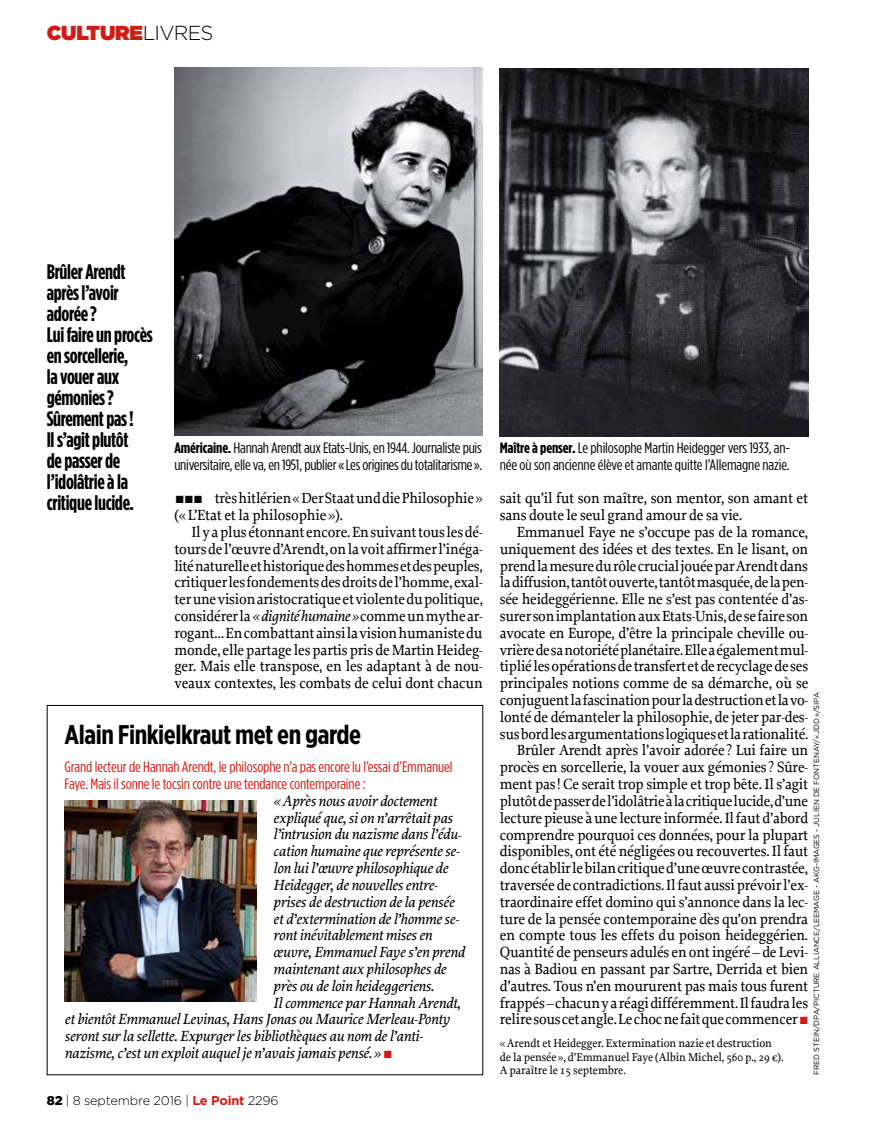
<style>
.page{position:relative;width:872px;height:1127px;background:#fff}
.page>*{position:absolute;margin:0;border:0;box-sizing:border-box;transform-origin:0 0}
.t1{font:700 27px "Gotham X Narrow";letter-spacing:-.015em;color:#000}
.t2{font:700 21px/21px "Gotham Condensed";letter-spacing:-.015em;color:#000}
.t3{font:900 20.25px "Gotham";letter-spacing:-.01em;color:#d21a13}
.t4{font:15.45px/16.8px "Proforma";letter-spacing:-.015em;color:#000;text-align:justify;scale:.95 1}
.t5{font:italic 15.45px "Proforma";letter-spacing:-.01em;color:#000;scale:.95 1}
.t6{font:15.45px/16.8px "Proforma";letter-spacing:-.015em;color:#000;scale:.94 1}
.t7{font:15px/16.8px "Gotham Condensed";letter-spacing:-.015em;color:#000;scale:1.1 1}
.t8{font:15px/16.8px "Gotham Condensed";letter-spacing:-.005em;color:#d21a13;scale:1.1 1}
.t9{font:300 12.75px "Gotham";letter-spacing:-.01em;color:#000}
.t10{font:12px/13.5px "Proforma";letter-spacing:-.01em;color:#000;scale:.95 1}
.t11{font:10.5px "Puce Chiffre";color:#000}
.t12{font:7.5px "Gotham";letter-spacing:-.01em;color:#000}
.s1{font-weight:300;color:#000}
.s2{font-weight:700}
.s3{font-style:italic}
.s4{font-family:"Puce Chiffre";font-size:10.5px;color:#d21a13}
.s5{font-family:"Puce Chiffre";font-style:normal;font-size:10.5px;color:#d21a13}
.s6{font-weight:900}
.s7{font-weight:700;color:#d21a13}
</style>
<div class="page">
<img style="left:500px;top:69px;width:308px;height:367px">
<img style="left:174px;top:68px;width:309px;height:367px">
<img style="left:65px;top:800px;width:191px;height:202px">
<h3 class="t3" style="left:47px;top:19px;width:168px">CULTURE<span class="s1">livres</span></h3>
<h2 class="t2" style="left:47px;top:261px;width:107px">Brûler Arendt après l’avoir adorée ?<br>Lui faire un procès en sorcellerie,<br>la vouer aux gémonies ?<br>Sûrement pas !<br>Il s’agit plutôt<br>de passer de l’idolâtrie à la critique lucide.</h2>
<p class="t7" style="left:174px;top:439px;width:281px"><span class="s2">Américaine.</span> Hannah Arendt aux Etats-Unis, en 1944. Journaliste puis universitaire, elle va, en 1951, publier « Les origines du totalitarisme ».</p>
<p class="t7" style="left:500px;top:439px;width:265px"><span class="s2">Maître à penser.</span> Le philosophe Martin Heidegger vers 1933, an&shy;née où son ancienne élève et amante quitte l’Allemagne nazie.</p>
<p class="t6" style="left:174px;top:490px;width:329px;text-indent:40px">très hitlérien «Der Staat und die Philosophie» («L’Etat et la philosophie»).</p>
<p class="t4" style="left:174px;top:523px;width:326px;text-indent:17px">Il y a plus étonnant encore. En suivant tous les dé&shy;tours de l’œuvre d’Arendt, on la voit affirmer l’inéga&shy;lité naturelle et historique des hommes et des peuples, critiquer les fondements des droits de l’homme, exal&shy;ter une vision aristocratique et violente du politique, considérer la <span class="s3">«dignité humaine»</span> comme un mythe ar&shy;rogant… En combattant ainsi la vision humaniste du monde, elle partage les partis pris de Martin Heideg&shy;ger. Mais elle transpose, en les adaptant à de nou&shy;veaux contextes, les combats de celui dont chacun</p>
<p class="t4" style="left:500px;top:490px;width:326px">sait qu’il fut son maître, son mentor, son amant et sans doute le seul grand amour de sa vie.</p>
<p class="t4" style="left:500px;top:523px;width:326px;text-align:right">Emmanuel Faye ne s’occupe pas de la romance, uniquement des idées et des textes. En le lisant, on prend la mesure du rôle crucial jouée par Arendt dans la diffusion, tantôt ouverte, tantôt masquée, de la pen&shy;sée heideggérienne. Elle ne s’est pas contentée d’as&shy;surer son implantation aux Etats-Unis, de se faire son avocate en Europe, d’être la principale cheville ou&shy;vrière de sa notoriété planétaire. Elle a également mul&shy;tiplié les opérations de transfert et de recyclage de ses principales notions comme de sa démarche, où se conjuguent la fascination pour la destruction et la vo&shy;lonté de démanteler la philosophie, de jeter par-des&shy;sus bord les argumentations logiques et la rationalité.<br>Brûler Arendt après l’avoir adorée? Lui faire un procès en sorcellerie, la vouer aux gémonies? Sûre&shy;ment pas! Ce serait trop simple et trop bête. Il s’agit plutôt de passer de l’idolâtrie à la critique lucide, d’une lecture pieuse à une lecture informée. Il faut d’abord comprendre pourquoi ces données, pour la plupart disponibles, ont été négligées ou recouvertes. Il faut donc établir le bilan critique d’une œuvre contrastée, traversée de contradictions. Il faut aussi prévoir l’ex&shy;traordinaire effet domino qui s’annonce dans la lec&shy;ture de la pensée contemporaine dès qu’on prendra en compte tous les effets du poison heideggérien.<br>Quantité de penseurs adulés en ont ingéré – de Levi&shy;nas à Badiou en passant par Sartre, Derrida et bien d’autres. Tous n’en moururent pas mais tous furent frappés – chacun y a réagi différemment. Il faudra les relire sous cet angle. Le choc ne fait que commencer <span class="s4">§</span></p>
<p class="t10" style="left:500px;top:1036px;width:300px">«Arendt et Heidegger. Extermination nazie et destruction de la pensée», d’Emmanuel Faye (Albin Michel, 560 p., 29 €).<br>A paraître le 15 septembre.</p>
<p class="t11" style="left:174px;top:492px;width:30px">…</p>
<p class="t12" style="left:812px;top:1075px;width:384px;rotate:-90deg">fred stein/DPA/Picture Alliance/leemage - akg-images - julien de fontenay/« JDD »/Sipa</p>
<h1 class="t1" style="left:65px;top:718px;width:298px">Alain Finkielkraut met en garde</h1>
<p class="t8" style="left:65px;top:758px;width:354px">Grand lecteur de Hannah Arendt, le philosophe n’a pas encore lu l’essai d’Emmanuel<br>Faye. Mais il sonne le tocsin contre une tendance contemporaine :</p>
<p class="t5" style="left:273px;top:791px;width:174px">«Après nous avoir doctement</p>
<p class="t5" style="left:273px;top:808px;width:190px">expliqué que, si on n’arrêtait pas</p>
<p class="t5" style="left:273px;top:825px;width:199px">l’intrusion du nazisme dans l’édu-</p>
<p class="t5" style="left:273px;top:841px;width:198px">cation humaine que représente se-</p>
<p class="t5" style="left:273px;top:858px;width:185px">lon lui l’œuvre philosophique de</p>
<p class="t5" style="left:273px;top:875px;width:175px">Heidegger, de nouvelles entre-</p>
<p class="t5" style="left:273px;top:892px;width:192px">prises de destruction de la pensée</p>
<p class="t5" style="left:273px;top:909px;width:197px">et d’extermination de l’homme se-</p>
<p class="t5" style="left:273px;top:925px;width:169px">ront inévitablement mises en</p>
<p class="t5" style="left:273px;top:942px;width:203px">œuvre, Emmanuel Faye s’en prend</p>
<p class="t5" style="left:273px;top:959px;width:183px">maintenant aux philosophes de</p>
<p class="t5" style="left:273px;top:976px;width:171px">près ou de loin heideggeriens.</p>
<p class="t5" style="left:273px;top:993px;width:198px">Il commence par Hannah Arendt,</p>
<p class="t5" style="left:65px;top:1009px;width:407px">et bientôt Emmanuel Levinas, Hans Jonas ou Maurice Merleau-Ponty</p>
<p class="t5" style="left:65px;top:1026px;width:377px">seront sur la sellette. Expurger les bibliothèques au nom de l’anti-</p>
<p class="t5" style="left:65px;top:1043px;width:346px">nazisme, c’est un exploit auquel je n’avais jamais pensé.» <span class="s5">§</span></p>
<p class="t9" style="left:47px;top:1092px;width:233px"><span class="s6">82</span> | 8 septembre 2016 | <span class="s7">Le Point</span> 2296</p>
</div>
